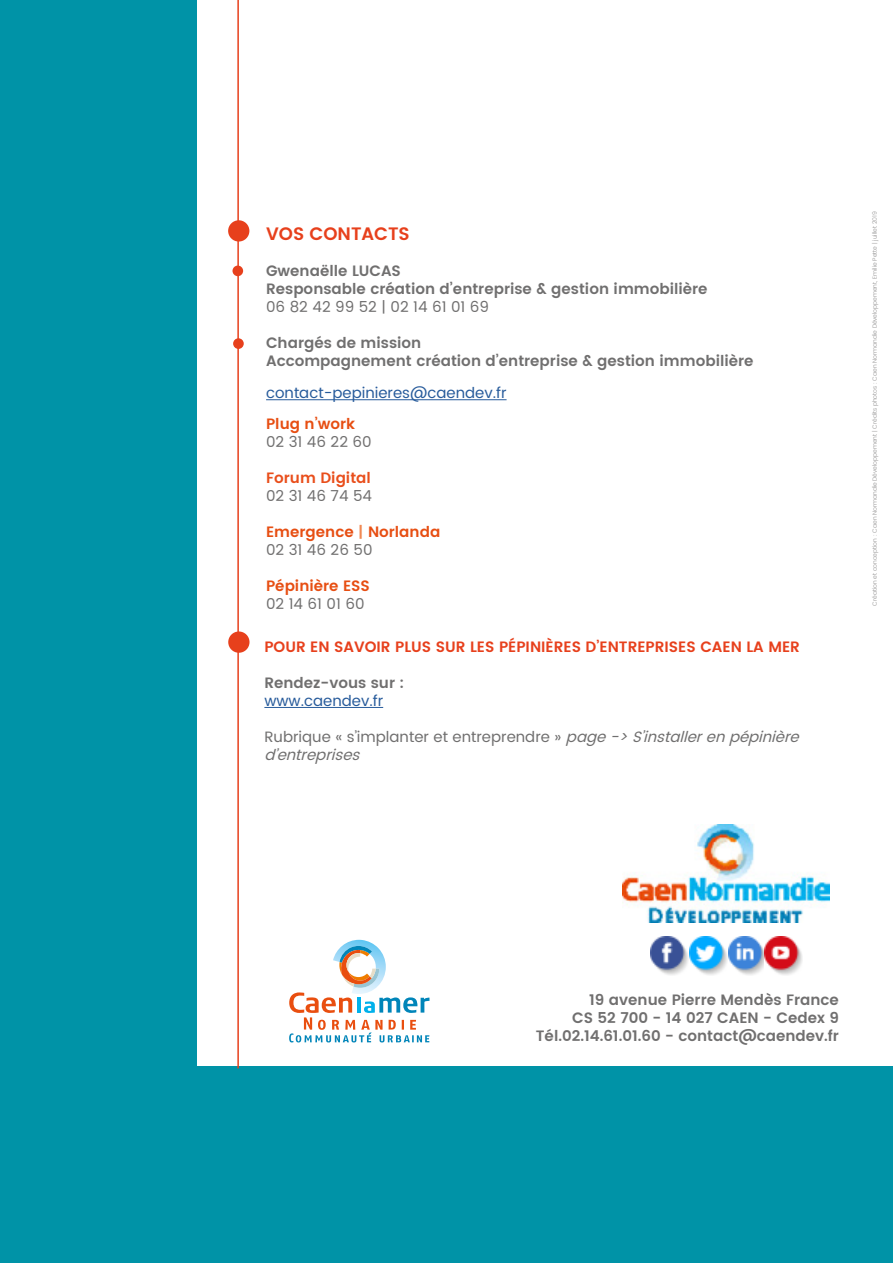
<style>
.page{position:relative;width:893px;height:1263px;background:#fff}
.page>*{position:absolute;margin:0;border:0;box-sizing:border-box;transform-origin:0 0}
.t1{font:600 18px "Poppins";color:#e7401c}
.t2{font:600 15px/18px "Poppins";color:#706f6f}
.t3{font:italic 15px/18px "Poppins";color:#706f6f}
.t4{font:600 15px "Poppins";color:#e7401c}
.t5{font:15px "Poppins";color:#706f6f}
.t6{font:600 15px/18px "Poppins";color:#e74e12}
.t7{font:15px "Poppins";color:#275b9b}
.t8{font:600 15px "Poppins";color:#e94e1b}
.t9{font:300 6px "Poppins";color:#908f8f}
.s1{color:#f08953}
.s2{font-weight:400;color:#706f6f}
.s3{font-style:normal}
</style>
<div class="page">
<div style="left:0;top:1066px;width:893px;height:197px;background:#0093a7"></div>
<img style="left:622px;top:824px;width:207px;height:99px">
<div style="left:0;top:0;width:196px;height:1263px;background:#0093a7"></div>
<hr style="left:237px;top:0;width:2px;height:1068px;background:#e7401c">
<div style="left:228px;top:220px;width:21px;height:22px;background:#e7401c;border-radius:50%"></div>
<hr style="left:266px;top:399px;width:241px;height:1px;background:#275b9b">
<svg style="left:289px;top:940px;width:140px;height:102px"></svg>
<hr style="left:264px;top:707px;width:119px;height:1px;background:#275b9b">
<div style="left:228px;top:631px;width:21px;height:22px;background:#e7401c;border-radius:50%"></div>
<img style="left:651px;top:937px;width:37px;height:38px">
<img style="left:690px;top:937px;width:74px;height:38px">
<img style="left:764px;top:937px;width:38px;height:38px">
<div style="left:232px;top:266px;width:11px;height:10px;background:#e7401c;border-radius:50%"></div>
<div style="left:233px;top:338px;width:11px;height:11px;background:#e7401c;border-radius:50%"></div>
<p class="t1" style="left:266px;top:221px;width:145px">VOS CONTACTS</p>
<p class="t2" style="left:266px;top:263px;width:443px">Gwenaëlle LUCAS<br>Responsable création d’entreprise &amp; gestion immobilière</p>
<p class="t5" style="left:266px;top:296px;width:224px">06 82 42 99 52 | 02 14 61 01 69</p>
<p class="t2" style="left:266px;top:335px;width:489px">Chargés de mission<br>Accompagnement création d’entreprise &amp; gestion immobilière</p>
<p class="t7" style="left:266px;top:382px;width:242px">contact-pepinieres@caendev.fr</p>
<p class="t6" style="left:266px;top:416px;width:90px">Plug n’work</p>
<p class="t5" style="left:266px;top:431px;width:107px">02 31 46 22 60</p>
<p class="t8" style="left:266px;top:467px;width:106px">Forum Digital</p>
<p class="t5" style="left:266px;top:485px;width:107px">02 31 46 74 54</p>
<p class="t6" style="left:266px;top:524px;width:176px">Emergence <span class="s1">|</span> Norlanda<br><span class="s2">02 31 46 26 50</span></p>
<p class="t6" style="left:266px;top:578px;width:105px">Pépinière ESS</p>
<p class="t5" style="left:266px;top:593px;width:100px">02 14 61 01 60</p>
<p class="t4" style="left:264px;top:635px;width:537px">POUR EN SAVOIR PLUS SUR LES PÉPINIÈRES D’ENTREPRISES CAEN LA MER</p>
<p class="t2" style="left:264px;top:674px;width:141px">Rendez-vous sur :</p>
<p class="t7" style="left:264px;top:689px;width:120px">www.caendev.fr</p>
<p class="t3" style="left:264px;top:728px;width:542px"><span class="s3">Rubrique « s’implanter et entreprendre »</span> page-&gt;S’installerenpépinière d’entreprises</p>
<p class="t9" style="left:870px;top:605px;width:396px;rotate:-90deg">Création et conception : Caen Normandie Développement | Crédits photos : Caen Normandie Développement, Emilie Pette | juillet 2019</p>
<p class="t2" style="left:536px;top:991px;width:305px;text-align:right">19 avenue Pierre Mendès France<br>CS 52 700 - 14 027 CAEN - Cedex 9<br>Tél.02.14.61.01.60 - contact@caendev.fr</p>
</div>
